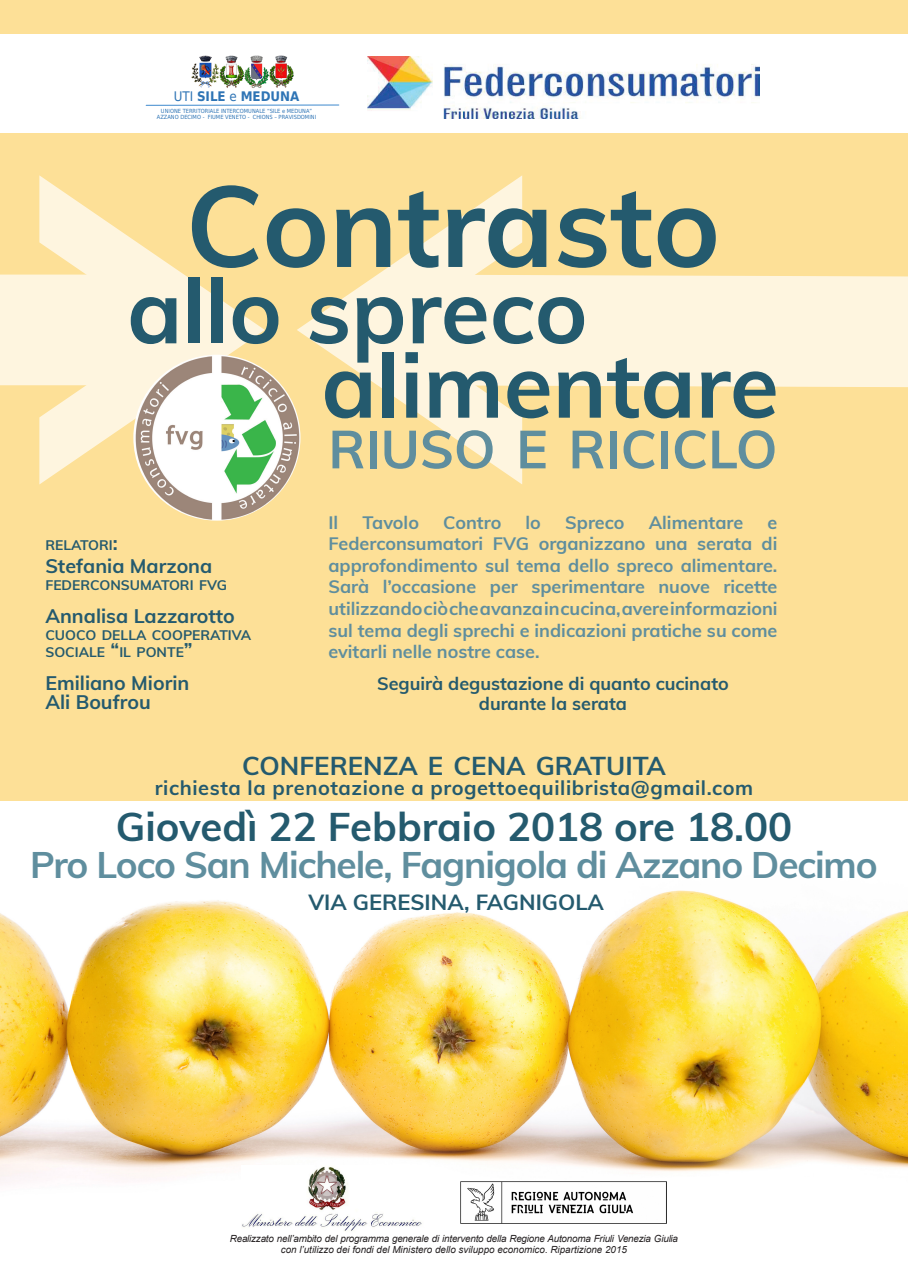
<style>
.page{position:relative;width:908px;height:1276px;background:#fff}
.page>*{position:absolute;margin:0;border:0;box-sizing:border-box;transform-origin:0 0}
.t1{font:700 113.2px "Muli";color:#245a6e}
.t2{font:700 89.3px "Muli";color:#245a6e}
.t3{font:700 52.9px "Muli";color:#5f8e9e}
.t4{font:700 40px "Muli";color:#245a6e}
.t5{font:700 37px "Muli";letter-spacing:-.03em;color:#5f8e9e}
.t6{font:700 25.9px "Muli";color:#245a6e}
.t7{font:700 21.9px "Muli";color:#245a6e}
.t8{font:700 20px "Muli";letter-spacing:.03em;color:#245a6e}
.t9{font:700 19.6px "Muli";color:#245a6e}
.t10{font:700 18px/21.6px "Muli";color:#5f8e9e;text-align:justify}
.t11{font:700 18px/20px "Muli";color:#245a6e;text-align:center}
.t12{font:700 13.9px/17px "Muli";color:#245a6e}
.t13{font:700 13.2px "DejaVu Sans Condensed";color:#2e74b5}
.t14{font:italic 9.8px/11.8px "Arial";letter-spacing:-.02em;color:#231f20;text-align:center}
.t15{font:5.7px/6.6px "DejaVu Sans Condensed";color:#2e74b5;text-align:center}
.s1{font-weight:400}
.s2{font-size:19.8px}
</style>
<div class="page">
<div style="left:0;top:0;width:907px;height:1276px;background:#fde097"></div>
<div style="left:0;top:34px;width:907px;height:99px;background:#fff"></div>
<div style="left:0;top:801px;width:907px;height:475px;background:#fff"></div>
<img style="left:0;top:890px;width:907px;height:292px">
<div style="left:0;top:274px;width:167px;height:111px;background:#fef5df"></div>
<svg style="left:39px;top:175px;width:226px;height:309px;fill:#fef5df"></svg>
<div style="left:522px;top:275px;width:385px;height:112px;background:#fef5df"></div>
<svg style="left:297px;top:175px;width:225px;height:309px"></svg>
<img style="left:133px;top:355px;width:167px;height:165px">
<div style="left:205px;top:1181px;width:497px;height:95px;background:#fff"></div>
<img style="left:241px;top:1166px;width:184px;height:66px">
<img style="left:460px;top:1181px;width:206px;height:42px">
<img style="left:367px;top:56px;width:392px;height:62px">
<img style="left:191px;top:55px;width:102px;height:33px">
<svg style="left:145px;top:104px;width:195px;height:2px"></svg>
<p class="t13" style="left:174px;top:92px;width:127px"><span class="s1">UTI</span> SILE <span class="s1">e</span> MEDUNA</p>
<p class="t15" style="left:157px;top:108px;width:161px">UNIONE TERRITORIALE INTERCOMUNALE “SILE e MEDUNA”<br>AZZANO DECIMO - FIUME VENETO - CHIONS – PRAVISDOMINI</p>
<p class="t1" style="left:186px;top:143px;width:535px">Contrasto</p>
<p class="t2" style="left:127px;top:246px;width:462px">allo spreco</p>
<p class="t2" style="left:321px;top:320px;width:458px">alimentare</p>
<p class="t3" style="left:328px;top:411px;width:450px">RIUSO E RICICLO</p>
<p class="t12" style="left:45px;top:536px;width:74px">RELATORI<span class="s2">:</span></p>
<p class="t9" style="left:45px;top:551px;width:168px">Stefania Marzona</p>
<p class="t12" style="left:45px;top:576px;width:183px">FEDERCONSUMATORI FVG</p>
<p class="t9" style="left:45px;top:602px;width:191px">Annalisa Lazzarotto</p>
<p class="t12" style="left:45px;top:626px;width:207px">CUOCO DELLA COOPERATIVA<br>SOCIALE <span class="s2">“</span>IL PONTE<span class="s2">”</span></p>
<p class="t9" style="left:45px;top:669px;width:145px">Emiliano Miorin</p>
<p class="t9" style="left:45px;top:688px;width:107px">Ali Boufrou</p>
<p class="t10" style="left:328px;top:510px;width:11px">Il</p>
<p class="t10" style="left:362px;top:510px;width:58px">Tavolo</p>
<p class="t10" style="left:443px;top:510px;width:60px">Contro</p>
<p class="t10" style="left:525px;top:510px;width:17px">lo</p>
<p class="t10" style="left:565px;top:510px;width:61px">Spreco</p>
<p class="t10" style="left:648px;top:510px;width:96px">Alimentare</p>
<p class="t10" style="left:328px;top:510px;width:450px;text-indent:439px">e Federconsumatori FVG organizzano una serata di approfondimento sul tema dello spreco alimentare.<br>Sarà l’occasione per sperimentare nuove ricette utilizzando ciò che avanza in cucina, avere informazioni sul tema degli sprechi e indicazioni pratiche su come evitarli nelle nostre case.</p>
<p class="t11" style="left:377px;top:673px;width:353px">Seguirà degustazione di quanto cucinato durante la serata</p>
<p class="t6" style="left:242px;top:746px;width:425px">CONFERENZA E CENA GRATUITA</p>
<p class="t8" style="left:155px;top:773px;width:599px">richiesta la prenotazione a progettoequilibrista@gmail.com</p>
<p class="t4" style="left:116px;top:797px;width:677px">Giovedì 22 Febbraio 2018 ore 18.00</p>
<p class="t5" style="left:30px;top:837px;width:848px">Pro Loco San Michele, Fagnigola di Azzano Decimo</p>
<p class="t7" style="left:308px;top:885px;width:297px">VIA GERESINA, FAGNIGOLA</p>
<p class="t14" style="left:230px;top:1232px;width:449px">Realizzato nell’ambito del programma generale di intervento della Regione Autonoma Friuli Venezia Giulia con l’utilizzo dei fondi del Ministero dello sviluppo economico. Ripartizione 2015</p>
</div>
